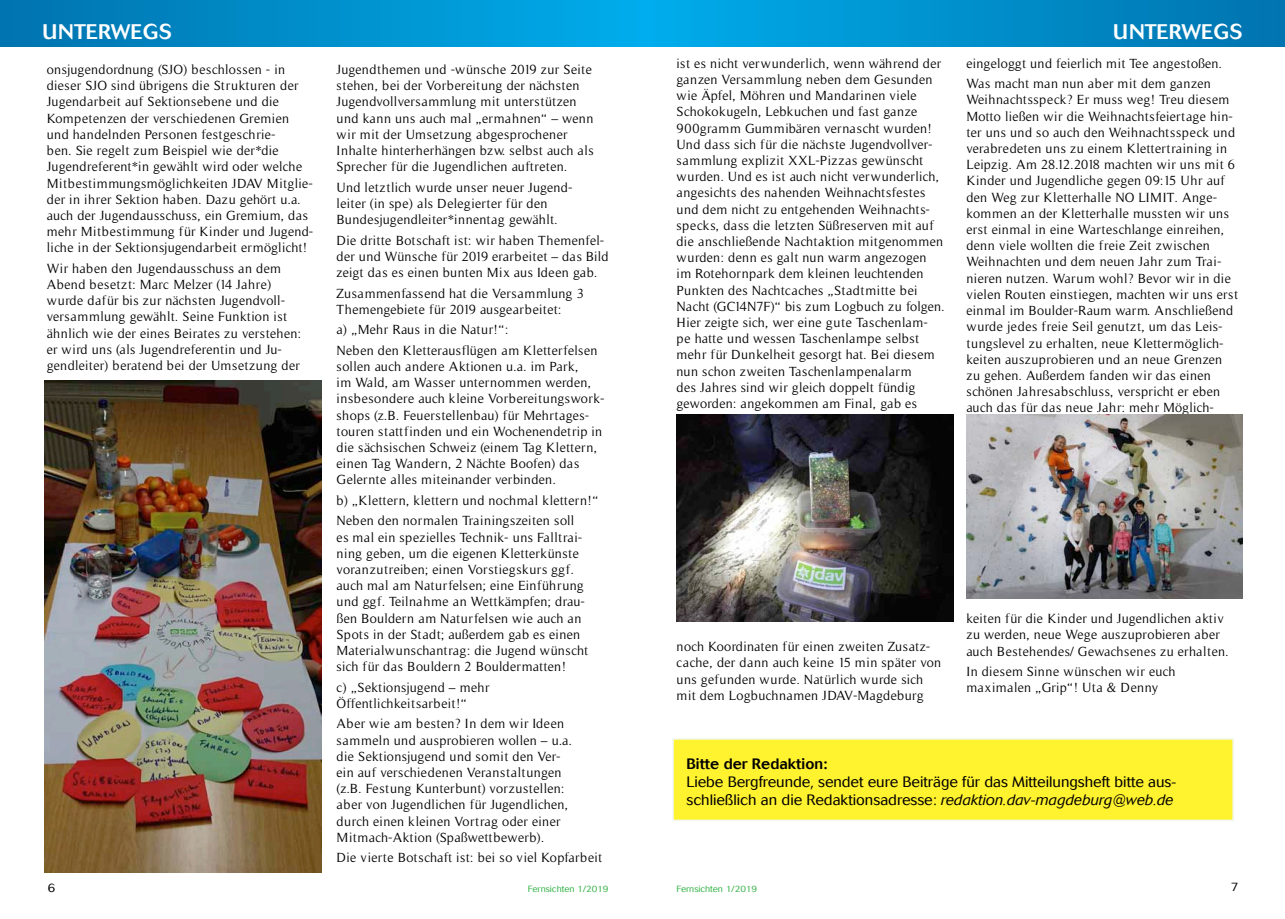
<style>
.page{position:relative;width:1285px;height:919px;background:#fff}
.page>*{position:absolute;margin:0;border:0;box-sizing:border-box;transform-origin:0 0}
.t1{font:500 21px "Cosmos";letter-spacing:.02em;color:#fff}
.t2{font:300 15px/18px "Cosmos";color:#000}
.t3{font:500 15px "Cosmos";color:#000}
.t4{font:13.5px/16.2px "Timeless";letter-spacing:.025em;color:#000}
.t5{font:13.5px/20.4px "Timeless";letter-spacing:.005em;color:#000}
.t6{font:300 12px "Cosmos";color:#000}
.t7{font:300 9px "Cosmos";color:#38b449}
.s1{font-style:italic}
</style>
<div class="page">
<div style="left:0;top:0;width:642px;height:47px;background:linear-gradient(to right,#0073ae,#00aceb)"></div>
<div style="left:642px;top:0;width:642px;height:47px;background:linear-gradient(to right,#00adec,#0074af)"></div>
<img style="left:44px;top:380px;width:277px;height:492px">
<img style="left:676px;top:414px;width:276px;height:207px">
<img style="left:966px;top:414px;width:276px;height:184px">
<div style="left:673px;top:738px;width:559px;height:82px;background:#fff22f"></div>
<div style="left:672px;top:738px;width:561px;height:83px;border:2px solid #f1f8ef"></div>
<h1 class="t1" style="left:43px;top:20px;width:131px">UNTERWEGS</h1>
<h1 class="t1" style="left:1113px;top:20px;width:128px">UNTERWEGS</h1>
<p class="t4" style="left:47px;top:61px;width:268px">onsjugendordnung (SJO) beschlossen - in dieser SJO sind übrigens die Strukturen der Jugendarbeit auf Sektionsebene und die Kompetenzen der verschiedenen Gremien und handelnden Personen festgeschrie-<br>ben. Sie regelt zum Beispiel wie der*die Jugendreferent*in gewählt wird oder welche Mitbestimmungsmöglichkeiten JDAV Mitglie&shy;der in ihrer Sektion haben. Dazu gehört u.a. auch der Jugendausschuss, ein Gremium, das mehr Mitbestimmung für Kinder und Jugend&shy;liche in der Sektionsjugendarbeit ermöglicht!</p>
<p class="t4" style="left:47px;top:260px;width:256px">Wir haben den Jugendausschuss an dem Abend besetzt: Marc Melzer (14 Jahre) wurde dafür bis zur nächsten Jugendvoll&shy;versammlung gewählt. Seine Funktion ist ähnlich wie der eines Beirates zu verstehen: er wird uns (als Jugendreferentin und Ju&shy;gendleiter) beratend bei der Umsetzung der</p>
<p class="t4" style="left:676px;top:55px;width:270px">ist es nicht verwunderlich, wenn während der ganzen Versammlung neben dem Gesunden wie Äpfel, Möhren und Mandarinen viele Schokokugeln, Lebkuchen und fast ganze 900gramm Gummibären vernascht wurden!<br>Und dass sich für die nächste Jugendvollver&shy;sammlung explizit XXL-Pizzas gewünscht wurden. Und es ist auch nicht verwunderlich, angesichts des nahenden Weihnachtsfestes und dem nicht zu entgehenden Weihnachts&shy;specks, dass die letzten Süßreserven mit auf die anschließende Nachtaktion mitgenommen wurden: denn es galt nun warm angezogen<br>im Rotehornpark dem kleinen leuchtenden Punkten des Nachtcaches „Stadtmitte bei Nacht (GC14N7F)“ bis zum Logbuch zu folgen.<br>Hier zeigte sich, wer eine gute Taschenlam&shy;pe hatte und wessen Taschenlampe selbst mehr für Dunkelheit gesorgt hat. Bei diesem nun schon zweiten Taschenlampenalarm<br>des Jahres sind wir gleich doppelt fündig geworden: angekommen am Final, gab es</p>
<p class="t4" style="left:966px;top:53px;width:257px;line-height:20.4px">eingeloggt und feierlich mit Tee angestoßen.<br>Was macht man nun aber mit dem ganzen</p>
<p class="t4" style="left:966px;top:92px;width:273px">Weihnachtsspeck? Er muss weg! Treu diesem Motto ließen wir die Weihnachtsfeiertage hin&shy;ter uns und so auch den Weihnachtsspeck und verabredeten uns zu einem Klettertraining in Leipzig. Am 28.12.2018 machten wir uns mit 6<br>Kinder und Jugendliche gegen 09:15 Uhr auf den Weg zur Kletterhalle NO LIMIT. Ange&shy;kommen an der Kletterhalle mussten wir uns erst einmal in eine Warteschlange einreihen, denn viele wollten die freie Zeit zwischen Weihnachten und dem neuen Jahr zum Trai&shy;nieren nutzen. Warum wohl? Bevor wir in die vielen Routen einstiegen, machten wir uns erst einmal im Boulder-Raum warm. Anschließend wurde jedes freie Seil genutzt, um das Leis&shy;tungslevel zu erhalten, neue Klettermöglich&shy;keiten auszuprobieren und an neue Grenzen zu gehen. Außerdem fanden wir das einen schönen Jahresabschluss, verspricht er eben auch das für das neue Jahr: mehr Möglich-</p>
<p class="t4" style="left:336px;top:61px;width:258px">Jugendthemen und -wünsche 2019 zur Seite stehen, bei der Vorbereitung der nächsten Jugendvollversammlung mit unterstützen und kann uns auch mal „ermahnen“ – wenn wir mit der Umsetzung abgesprochener Inhalte hinterherhängen bzw. selbst auch als Sprecher für die Jugendlichen auftreten.</p>
<p class="t4" style="left:336px;top:179px;width:237px">Und letztlich wurde unser neuer Jugend&shy;leiter (in spe) als Delegierter für den<br>Bundesjugendleiter*innentag gewählt.</p>
<p class="t4" style="left:336px;top:232px;width:273px">Die dritte Botschaft ist: wir haben Themenfel&shy;der und Wünsche für 2019 erarbeitet – das Bild zeigt das es einen bunten Mix aus Ideen gab.</p>
<p class="t4" style="left:336px;top:285px;width:249px">Zusammenfassend hat die Versammlung 3<br>Themengebiete für 2019 ausgearbeitet:</p>
<p class="t5" style="left:336px;top:319px;width:262px">a) „Mehr Raus in die Natur!“:<br>Neben den Kletterausflügen am Kletterfelsen</p>
<p class="t4" style="left:336px;top:358px;width:269px">sollen auch andere Aktionen u.a. im Park,<br>im Wald, am Wasser unternommen werden, insbesondere auch kleine Vorbereitungswork&shy;shops (z.B. Feuerstellenbau) für Mehrtages&shy;touren stattfinden und ein Wochenendetrip in die sächsischen Schweiz (einem Tag Klettern, einen Tag Wandern, 2 Nächte Boofen) das Gelernte alles miteinander verbinden.</p>
<p class="t4" style="left:336px;top:490px;width:263px;line-height:20.4px">b) „Klettern, klettern und nochmal klettern!“<br>Neben den normalen Trainingszeiten soll</p>
<p class="t4" style="left:336px;top:529px;width:253px">es mal ein spezielles Technik- uns Falltrai&shy;ning geben, um die eigenen Kletterkünste voranzutreiben; einen Vorstiegskurs ggf. auch mal am Naturfelsen; eine Einführung und ggf. Teilnahme an Wettkämpfen; drau&shy;ßen Bouldern am Naturfelsen wie auch an Spots in der Stadt; außerdem gab es einen Materialwunschantrag: die Jugend wünscht sich für das Bouldern 2 Bouldermatten!</p>
<p class="t4" style="left:336px;top:679px;width:154px">c) „Sektionsjugend – mehr<br>Öffentlichkeitsarbeit!“</p>
<p class="t4" style="left:336px;top:715px;width:237px">Aber wie am besten? In dem wir Ideen sammeln und ausprobieren wollen – u.a. die Sektionsjugend und somit den Ver&shy;ein auf verschiedenen Veranstaltungen (z.B. Festung Kunterbunt) vorzustellen: aber von Jugendlichen für Jugendlichen, durch einen kleinen Vortrag oder einer Mitmach-Aktion (Spaßwettbewerb).</p>
<p class="t4" style="left:336px;top:849px;width:267px">Die vierte Botschaft ist: bei so viel Kopfarbeit</p>
<p class="t4" style="left:966px;top:610px;width:264px">keiten für die Kinder und Jugendlichen aktiv zu werden, neue Wege auszuprobieren aber auch Bestehendes/ Gewachsenes zu erhalten.</p>
<p class="t4" style="left:966px;top:663px;width:211px">In diesem Sinne wünschen wir euch maximalen „Grip“! Uta &amp; Denny</p>
<p class="t4" style="left:676px;top:638px;width:266px">noch Koordinaten für einen zweiten Zusatz&shy;cache, der dann auch keine 15 min später von uns gefunden wurde. Natürlich wurde sich mit dem Logbuchnamen JDAV-Magdeburg</p>
<p class="t3" style="left:686px;top:754px;width:142px">BITTE DER REDAKTION:</p>
<p class="t2" style="left:686px;top:772px;width:491px">Liebe Bergfreunde, sendet eure Beiträge für das Mitteilungsheft bitte aus&shy;schließlich an die Redaktionsadresse: <span class="s1">redaktion.dav-magdeburg@web.de</span></p>
<p class="t6" style="left:48px;top:881px;width:9px">6</p>
<p class="t7" style="left:528px;top:883px;width:82px">Fernsichten 1/2019</p>
<p class="t7" style="left:676px;top:883px;width:82px">Fernsichten 1/2019</p>
<p class="t6" style="left:1230px;top:880px;width:9px">7</p>
</div>
